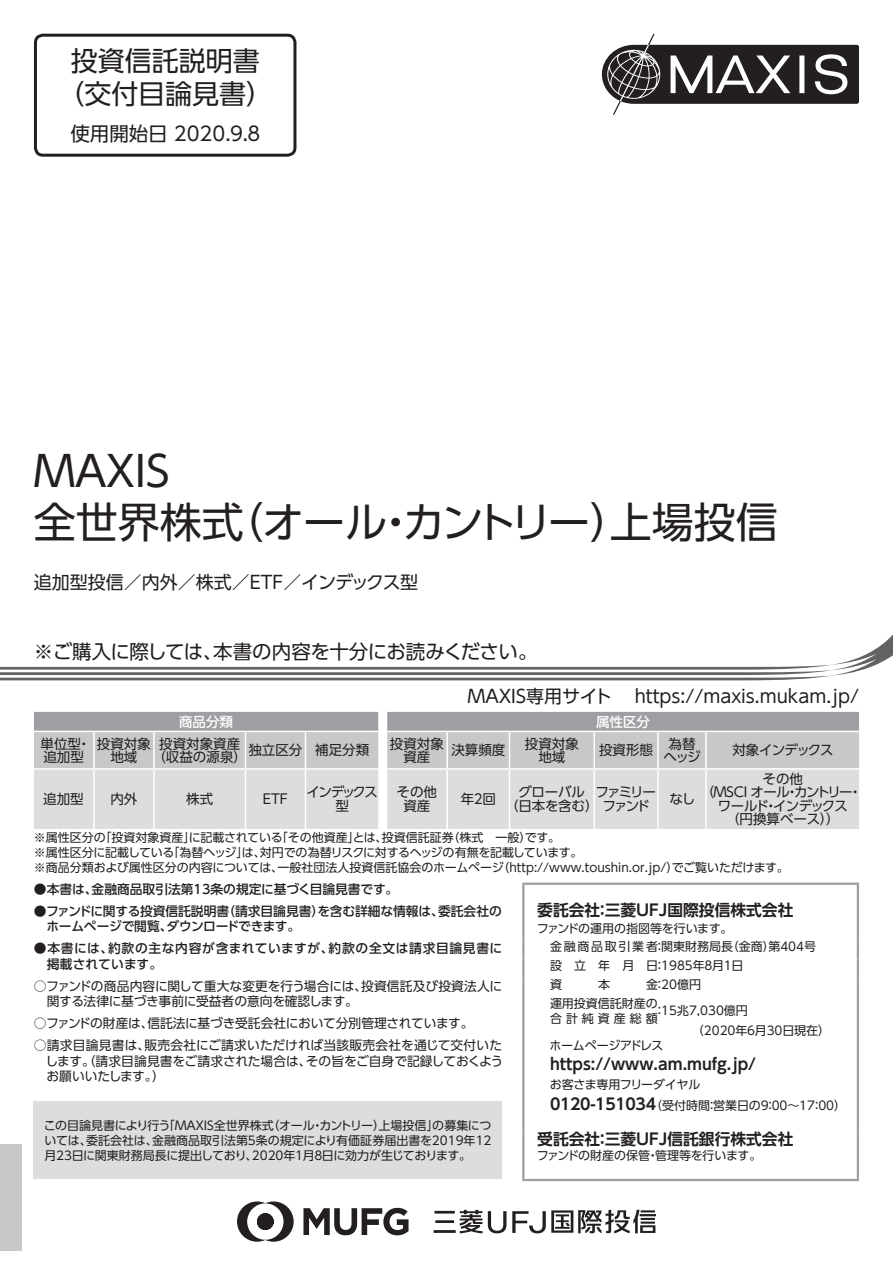
<style>
.page{position:relative;width:893px;height:1263px;background:#fff}
.page>*{position:absolute;margin:0;border:0;box-sizing:border-box;transform-origin:0 0}
.t1{font:42px/51px "UD Shin Go Pro";letter-spacing:-.025em;color:#231f20}
.t2{font:27px/33px "UD Shin Go Pro";color:#231f20;text-align:center}
.t3{font:19.5px "UD Shin Go Pro";letter-spacing:-.025em;color:#231f20}
.t4{font:19.5px "UD Shin Go Pro";letter-spacing:-.005em;color:#231f20}
.t5{font:18px "UD Shin Go Pro";color:#231f20}
.t6{font:700 15.75px "UD Shin Go Pro De";color:#231f20}
.t7{font:13.5px/13.5px "UD Shin Go Pro";color:#231f20;text-align:center}
.t8{font:13.5px/13.5px "UD Shin Go Pro";letter-spacing:-.06em;color:#231f20;text-align:center}
.t9{font:13.5px/13.5px "UD Shin Go Pro";letter-spacing:-.025em;color:#231f20}
.t10{font:500 13.5px "UD Shin Go Pro";color:#fff}
.t11{font:12.75px/15.8px "UD Shin Go Pro";letter-spacing:-.01em;color:#231f20}
.t12{font:500 12.75px/15.8px "UD Shin Go Pro";color:#231f20}
.t13{font:500 12.75px/15.8px "UD Shin Go Pro";letter-spacing:.045em;color:#231f20}
.t14{font:12px/15px "UD Shin Go Pro";color:#231f20}
.t15{font:12px "UD Shin Go Pro";letter-spacing:-.03em;color:#231f20}
.t16{font:12px "UD Shin Go Pro";letter-spacing:.335em;color:#231f20}
.s1{font-family:"UD Shin Go Pro De";font-weight:700;font-size:15.75px}
</style>
<div class="page">
<svg style="left:0;top:635px;width:893px;height:45px"></svg>
<div style="left:34px;top:34px;width:262px;height:123px;border:3px solid #231f20;border-radius:8px"></div>
<svg style="left:34px;top:712px;width:825px;height:57px;background:#babbbd"></svg>
<div style="left:34px;top:770px;width:825px;height:59px;background:#dcdddf"></div>
<hr style="left:34px;top:731px;width:60px;height:1px;background:#fff">
<hr style="left:94px;top:731px;width:60px;height:1px;background:#fff">
<hr style="left:93px;top:732px;width:2px;height:36px;background:#fff">
<hr style="left:154px;top:731px;width:91px;height:1px;background:#fff">
<hr style="left:153px;top:732px;width:2px;height:36px;background:#fff">
<hr style="left:245px;top:731px;width:60px;height:1px;background:#fff">
<hr style="left:245px;top:732px;width:1px;height:36px;background:#fff">
<hr style="left:305px;top:731px;width:73px;height:1px;background:#fff">
<hr style="left:305px;top:732px;width:1px;height:36px;background:#fff">
<hr style="left:387px;top:731px;width:60px;height:1px;background:#fff">
<hr style="left:447px;top:731px;width:62px;height:1px;background:#fff">
<hr style="left:446px;top:732px;width:2px;height:36px;background:#fff">
<hr style="left:509px;top:731px;width:85px;height:1px;background:#fff">
<hr style="left:509px;top:732px;width:1px;height:36px;background:#fff">
<hr style="left:594px;top:731px;width:64px;height:1px;background:#fff">
<hr style="left:593px;top:732px;width:2px;height:36px;background:#fff">
<hr style="left:658px;top:731px;width:48px;height:1px;background:#fff">
<hr style="left:657px;top:732px;width:2px;height:36px;background:#fff">
<hr style="left:706px;top:731px;width:153px;height:1px;background:#fff">
<hr style="left:705px;top:732px;width:2px;height:36px;background:#fff">
<hr style="left:34px;top:768px;width:60px;height:2px;background:#fff">
<hr style="left:94px;top:768px;width:60px;height:2px;background:#fff">
<hr style="left:93px;top:770px;width:2px;height:59px;background:#fff">
<hr style="left:154px;top:768px;width:91px;height:2px;background:#fff">
<hr style="left:153px;top:770px;width:2px;height:59px;background:#fff">
<hr style="left:245px;top:768px;width:60px;height:2px;background:#fff">
<hr style="left:245px;top:770px;width:1px;height:59px;background:#fff">
<hr style="left:305px;top:768px;width:73px;height:2px;background:#fff">
<hr style="left:305px;top:770px;width:1px;height:59px;background:#fff">
<hr style="left:387px;top:768px;width:60px;height:2px;background:#fff">
<hr style="left:447px;top:768px;width:62px;height:2px;background:#fff">
<hr style="left:446px;top:770px;width:2px;height:59px;background:#fff">
<hr style="left:509px;top:768px;width:85px;height:2px;background:#fff">
<hr style="left:509px;top:770px;width:1px;height:59px;background:#fff">
<hr style="left:594px;top:768px;width:64px;height:2px;background:#fff">
<hr style="left:593px;top:770px;width:2px;height:59px;background:#fff">
<hr style="left:658px;top:768px;width:48px;height:2px;background:#fff">
<hr style="left:657px;top:770px;width:2px;height:59px;background:#fff">
<hr style="left:706px;top:768px;width:153px;height:2px;background:#fff">
<hr style="left:705px;top:770px;width:2px;height:59px;background:#fff">
<div style="left:34px;top:1101px;width:468px;height:78px;background:#dcdddf"></div>
<svg style="left:303px;top:1208px;width:105px;height:27px"></svg>
<svg style="left:237px;top:1201px;width:57px;height:41px"></svg>
<hr style="left:435px;top:1220px;width:19px;height:3px;background:#231f20">
<hr style="left:434px;top:1230px;width:22px;height:3px;background:#231f20">
<hr style="left:434px;top:1211px;width:21px;height:2px;background:#231f20">
<svg style="left:460px;top:1210px;width:22px;height:23px"></svg>
<svg style="left:488px;top:1210px;width:168px;height:23px"></svg>
<hr style="left:522px;top:882px;width:337px;height:3px;background:#9d9fa2">
<hr style="left:522px;top:885px;width:2px;height:56px;background:#9d9fa2">
<hr style="left:857px;top:885px;width:2px;height:56px;background:#9d9fa2">
<svg style="left:522px;top:941px;width:2px;height:56px"></svg>
<svg style="left:857px;top:941px;width:2px;height:56px"></svg>
<hr style="left:522px;top:997px;width:2px;height:27px;background:#9d9fa2">
<hr style="left:857px;top:997px;width:2px;height:27px;background:#9d9fa2">
<svg style="left:522px;top:1024px;width:2px;height:15px"></svg>
<svg style="left:857px;top:1024px;width:2px;height:15px"></svg>
<hr style="left:522px;top:1039px;width:2px;height:92px;background:#9d9fa2">
<hr style="left:857px;top:1039px;width:2px;height:92px;background:#9d9fa2">
<hr style="left:522px;top:1131px;width:2px;height:48px;background:#9d9fa2">
<hr style="left:857px;top:1131px;width:2px;height:48px;background:#9d9fa2">
<hr style="left:522px;top:1179px;width:337px;height:2px;background:#9d9fa2">
<svg style="left:602px;top:34px;width:257px;height:81px"></svg>
<div style="left:0;top:1144px;width:21px;height:107px;background:#c7c8ca"></div>
<h2 class="t2" style="left:57px;top:43px;width:217px">投資信託説明書（交付目論見書）</h2>
<h3 class="t4" style="left:70px;top:118px;width:195px">使用開始日 2020.９.８</h3>
<h1 class="t1" style="left:34px;top:444px;width:746px">ＭＡＸＩＳ<br>全世界株式（オール・カントリー）上場投信</h1>
<h3 class="t5" style="left:34px;top:567px;width:386px">追加型投信／内外／株式／ETF／インデックス型</h3>
<h3 class="t3" style="left:34px;top:636px;width:505px">※ご購入に際しては、本書の内容を十分にお読みください。</h3>
<h3 class="t5" style="left:468px;top:682px;width:393px">ＭＡＸＩＳ専用サイト　 https://maxis.mukam.jp/</h3>
<p class="t10" style="left:179px;top:711px;width:55px">商品分類</p>
<p class="t10" style="left:596px;top:711px;width:55px">属性区分</p>
<p class="t7" style="left:41px;top:736px;width:51px;text-align:left">単位型・追加型</p>
<p class="t7" style="left:97px;top:736px;width:55px">投資対象地域</p>
<p class="t7" style="left:152px;top:736px;width:96px">投資対象資産（収益の源泉）</p>
<p class="t7" style="left:248px;top:743px;width:122px">独立区分 補足分類</p>
<p class="t7" style="left:390px;top:736px;width:55px">投資対象資産</p>
<p class="t7" style="left:451px;top:743px;width:55px">決算頻度</p>
<p class="t7" style="left:525px;top:736px;width:55px">投資対象地域</p>
<p class="t7" style="left:599px;top:743px;width:55px">投資形態</p>
<p class="t7" style="left:663px;top:736px;width:39px">為替ヘッジ</p>
<p class="t8" style="left:732px;top:743px;width:103px">対象インデックス</p>
<p class="t7" style="left:43px;top:792px;width:42px">追加型</p>
<p class="t7" style="left:110px;top:792px;width:28px">内外</p>
<p class="t7" style="left:186px;top:792px;width:29px">株式</p>
<p class="t7" style="left:263px;top:792px;width:27px">ETF</p>
<p class="t7" style="left:307px;top:785px;width:73px">インデックス型</p>
<p class="t7" style="left:397px;top:785px;width:42px">その他資産</p>
<p class="t7" style="left:461px;top:792px;width:37px">年２回</p>
<p class="t9" style="left:505px;top:785px;width:146px;text-indent:13px">グローバル<br>（日本を含む）ファンド</p>
<p class="t8" style="left:701px;top:771px;width:163px">その他<br>（ＭＳＣＩオール・カントリー・ワールド・インデックス<br>（円換算ベース））</p>
<p class="t14" style="left:34px;top:830px;width:756px">※属性区分の「投資対象資産」に記載されている「その他資産」とは、投資信託証券（株式　一般）です。<br>※属性区分に記載している「為替ヘッジ」は、対円での為替リスクに対するヘッジの有無を記載しています。<br>※商品分類および属性区分の内容については、一般社団法人投資信託協会のホームページ（http://www.toushin.or.jp/）でご覧いただけます。</p>
<p class="t12" style="left:34px;top:881px;width:366px">●本書は、金融商品取引法第13条の規定に基づく目論見書です。</p>
<p class="t12" style="left:46px;top:902px;width:457px;text-indent:-12px">●ファンドに関する投資信託説明書（請求目論見書）を含む詳細な情報は、委託会社のホームページで閲覧、ダウンロードできます。</p>
<p class="t13" style="left:47px;top:940px;width:457px;text-indent:-13px">●本書には、約款の主な内容が含まれていますが、約款の全文は請求目論見書に掲載されています。</p>
<p class="t11" style="left:47px;top:977px;width:457px;text-indent:-13px">○ファンドの商品内容に関して重大な変更を行う場合には、投資信託及び投資法人に関する法律に基づき事前に受益者の意向を確認します。</p>
<p class="t11" style="left:34px;top:1015px;width:441px">○ファンドの財産は、信託法に基づき受託会社において分別管理されています。</p>
<p class="t11" style="left:45px;top:1037px;width:459px;text-align:justify;text-indent:-12px">○請求目論見書は、販売会社にご請求いただければ当該販売会社を通じて交付いたします。（請求目論見書をご請求された場合は、その旨をご自身で記録しておくようお願いいたします。）</p>
<p class="t14" style="left:44px;top:1117px;width:449px;text-align:justify">この目論見書により行う「ＭＡＸＩＳ全世界株式（オール・カントリー）上場投信」の募集については、委託会社は、金融商品取引法第５条の規定により有価証券届出書を2019年12月23日に関東財務局長に提出しており、2020年１月８日に効力が生じております。</p>
<p class="t7" style="left:596px;top:785px;width:62px">ファミリー</p>
<p class="t7" style="left:670px;top:792px;width:27px">なし</p>
<h3 class="t6" style="left:537px;top:897px;width:258px">委託会社：三菱ＵＦＪ国際投信株式会社</h3>
<p class="t14" style="left:550px;top:918px;width:268px;line-height:18.8px;text-indent:-13px">ファンドの運用の指図等を行います。<br>金融商品取引業者：関東財務局長（金商）第404号設 立 年 月 日：1985年８月１日<br>資</p>
<p class="t14" style="left:550px;top:974px;width:153px;line-height:18.8px;text-indent:96px">金：20億円運用投資信託財産の</p>
<p class="t16" style="left:550px;top:1008px;width:109px">合計純資産総額</p>
<p class="t14" style="left:692px;top:1000px;width:140px;line-height:19.5px;text-indent:-38px">：15兆7,030億円<br>（2020年６月30日現在）</p>
<p class="t15" style="left:550px;top:1035px;width:115px">ホームページアドレス</p>
<h3 class="t6" style="left:550px;top:1051px;width:208px">https://www.am.mufg.jp/</h3>
<p class="t14" style="left:550px;top:1074px;width:298px;line-height:21px">お客さま専用フリーダイヤル<br><span class="s1">0120-151034</span>（受付時間：営業日の９：00～17：00）</p>
<h3 class="t6" style="left:537px;top:1126px;width:258px">受託会社：三菱ＵＦＪ信託銀行株式会社</h3>
<p class="t14" style="left:537px;top:1147px;width:226px">ファンドの財産の保管・管理等を行います。</p>
<p class="t14" style="left:598px;top:976px;width:13px">本</p>
</div>
